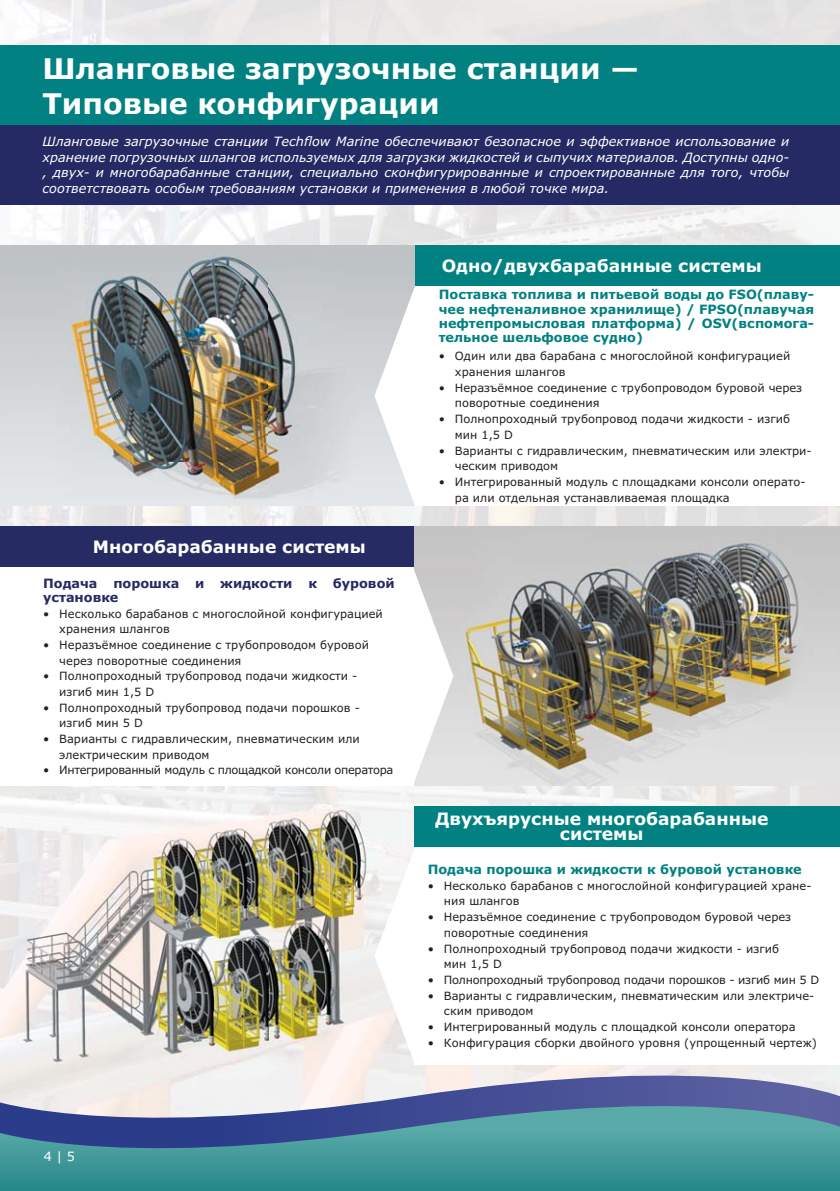
<style>
.page{position:relative;width:840px;height:1191px;background:#fff}
.page>*{position:absolute;margin:0;border:0;box-sizing:border-box;transform-origin:0 0}
.t1{font:700 28.6px/34.2px "Verdana";color:#fff}
.t2{font:700 17.2px/15.6px "Verdana";color:#fff;text-align:center}
.t3{font:italic 12.8px/15.4px "Verdana";color:#fff;text-align:justify}
.t4{font:700 12.8px/14.2px "Verdana";color:#018181;text-align:justify}
.t5{font:700 12.8px/14.2px "Verdana";color:#262a64}
.t6{font:12.8px "Verdana";color:#fff}
.t7{font:11.4px/15.6px "Verdana";color:#231f20}
.t8{font:11.4px "Verdana";letter-spacing:-.02em;color:#231f20}
.t9{font:11.4px "Verdana";letter-spacing:-.03em;color:#231f20}
</style>
<div class="page">
<img style="left:0;top:0;width:839px;height:246px">
<img style="left:29px;top:506px;width:405px;height:20px">
<img style="left:434px;top:506px;width:405px;height:20px">
<img style="left:434px;top:785px;width:405px;height:21px">
<div style="left:0;top:45px;width:839px;height:80px;background:#018181"></div>
<div style="left:0;top:125px;width:839px;height:79px;background:#262a64"></div>
<svg style="left:0;top:1064px;width:839px;height:15px"></svg>
<svg style="left:0;top:1079px;width:839px;height:112px;background:#5d91a4"></svg>
<img style="left:0;top:806px;width:414px;height:258px">
<div style="left:414px;top:806px;width:425px;height:40px;background:#018181"></div>
<div style="left:0;top:526px;width:414px;height:41px;background:#262b64"></div>
<div style="left:414px;top:246px;width:425px;height:40px;background:#018181"></div>
<img style="left:0;top:246px;width:414px;height:260px">
<img style="left:414px;top:246px;width:1px;height:40px">
<img style="left:414px;top:526px;width:425px;height:259px">
<svg style="left:414px;top:567px;width:39px;height:218px"></svg>
<svg style="left:374px;top:286px;width:41px;height:220px"></svg>
<svg style="left:374px;top:847px;width:40px;height:217px"></svg>
<h1 class="t1" style="left:42px;top:54px;width:597px">Шланговые загрузочные станции —<br>Типовые конфигурации</h1>
<p class="t3" style="left:42px;top:134px;width:748px">Шланговые загрузочные станции Techflow Marine обеспечивают безопасное и эффективное использование и хранение погрузочных шлангов используемых для загрузки жидкостей и сыпучих материалов. Доступны одно-, двух- и многобарабанные станции, специально сконфигурированные и спроектированные для того, чтобы соответствовать особым требованиям установки и применения в любой точке мира.</p>
<h2 class="t2" style="left:441px;top:259px;width:321px">Одно/двухбарабанные системы</h2>
<h2 class="t2" style="left:93px;top:540px;width:274px">Многобарабанные системы</h2>
<p class="t5" style="left:43px;top:577px;width:353px">Подача порошка и жидкости к буровой установке</p>
<p class="t7" style="left:59px;top:606px;width:325px;text-indent:-16px">• Несколько барабанов с многослойной конфигурацией хранения шлангов</p>
<p class="t7" style="left:59px;top:638px;width:311px;text-indent:-16px">• Неразъёмное соединение с трубопроводом буровой через поворотные соединения</p>
<p class="t7" style="left:59px;top:669px;width:299px;text-indent:-16px">• Полнопроходный трубопровод подачи жидкости - изгиб мин 1,5 D</p>
<p class="t7" style="left:59px;top:701px;width:302px;text-indent:-16px">• Полнопроходный трубопровод подачи порошков - изгиб мин 5 D</p>
<p class="t7" style="left:59px;top:732px;width:302px;text-indent:-16px">• Варианты с гидравлическим, пневматическим или электрическим приводом</p>
<p class="t9" style="left:43px;top:766px;width:351px">• Интегрированный модуль с площадкой консоли оператора</p>
<p class="t4" style="left:438px;top:289px;width:376px">Поставка топлива и питьевой воды до FSO(плаву&shy;чее нефтеналивное хранилище) / FPSO(плавучая нефтепромысловая платформа) / OSV(вспомога&shy;тельное шельфовое судно)</p>
<p class="t7" style="left:454px;top:349px;width:337px;text-indent:-16px">• Один или два барабана с многослойной конфигурацией хранения шлангов</p>
<p class="t7" style="left:454px;top:381px;width:348px;text-indent:-16px">• Неразъёмное соединение с трубопроводом буровой через поворотные соединения</p>
<p class="t7" style="left:454px;top:412px;width:336px;text-indent:-16px">• Полнопроходный трубопровод подачи жидкости - изгиб мин 1,5 D</p>
<p class="t7" style="left:454px;top:443px;width:358px;text-indent:-16px">• Варианты с гидравлическим, пневматическим или электри&shy;ческим приводом</p>
<p class="t7" style="left:454px;top:475px;width:352px;text-indent:-16px">• Интегрированный модуль с площадками консоли операто&shy;ра или отдельная устанавливаемая площадка</p>
<h2 class="t2" style="left:435px;top:812px;width:335px">Двухъярусные многобарабанные системы</h2>
<p class="t4" style="left:427px;top:863px;width:375px">Подача порошка и жидкости к буровой установке</p>
<p class="t7" style="left:443px;top:878px;width:369px;text-indent:-16px">• Несколько барабанов с многослойной конфигурацией хране&shy;ния шлангов</p>
<p class="t7" style="left:443px;top:910px;width:348px;text-indent:-16px">• Неразъёмное соединение с трубопроводом буровой через поворотные соединения</p>
<p class="t7" style="left:443px;top:941px;width:336px;text-indent:-16px">• Полнопроходный трубопровод подачи жидкости - изгиб мин 1,5 D</p>
<p class="t8" style="left:427px;top:975px;width:392px">• Полнопроходный трубопровод подачи порошков - изгиб мин 5 D</p>
<p class="t7" style="left:443px;top:988px;width:372px;text-indent:-16px">• Варианты с гидравлическим, пневматическим или электриче&shy;ским приводом</p>
<p class="t7" style="left:427px;top:1020px;width:369px">• Интегрированный модуль с площадкой консоли оператора</p>
<p class="t7" style="left:427px;top:1035px;width:390px">• Конфигурация сборки двойного уровня (упрощенный чертеж)</p>
<p class="t6" style="left:44px;top:1151px;width:33px">4 | 5</p>
</div>
